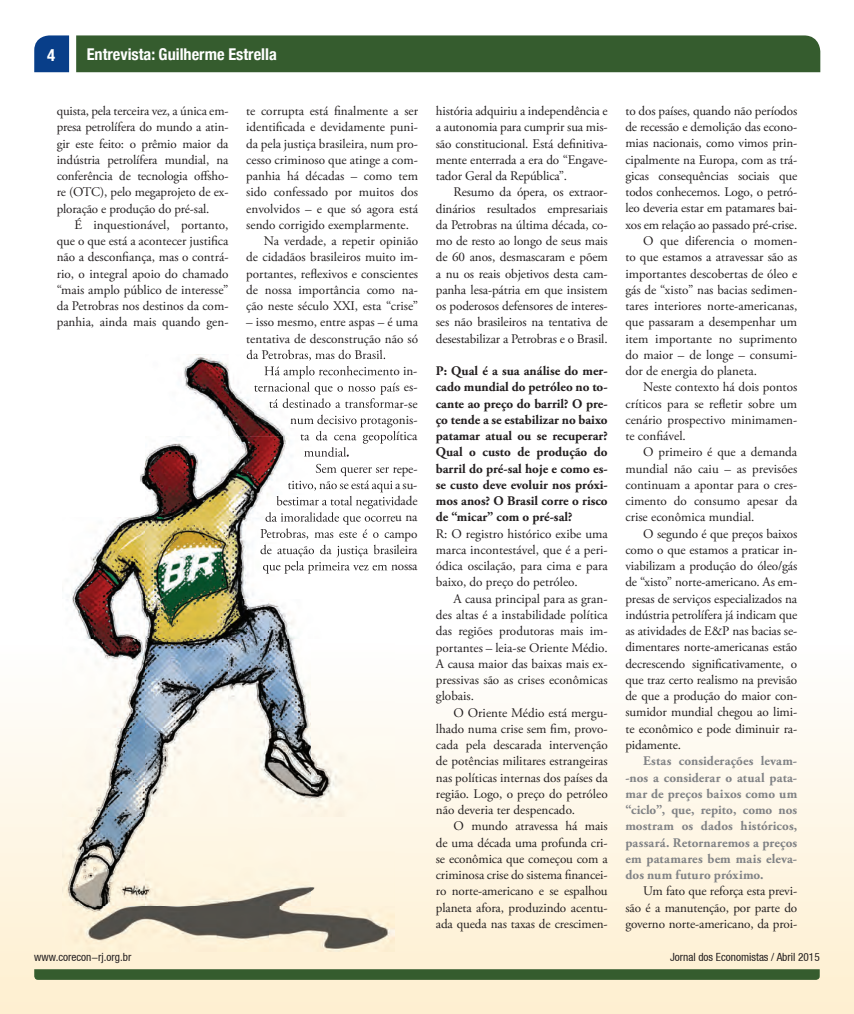
<style>
.page{position:relative;width:854px;height:1014px;background:#fff}
.page>*{position:absolute;margin:0;border:0;box-sizing:border-box;transform-origin:0 0}
.t1{font:700 condensed 16.75px "Helvetica Neue";color:#fff}
.t2{font:700 condensed 16.25px "Helvetica Neue";color:#fff}
.t3{font:13.12px/16.2px "Adobe Garamond Pro";color:#231f20;text-align:justify}
.t4{font:700 13.12px/16.2px "Adobe Garamond Pro";color:#231f20;text-align:justify}
.t5{font:700 13.12px/16.2px "Adobe Garamond Pro";letter-spacing:.005em;color:#808285;text-align:justify}
.t6{font:condensed 11.25px "Helvetica Neue LT";color:#231f20}
</style>
<div class="page">
<svg style="left:0;top:714px;width:843px;height:299px"></svg>
<svg style="left:843px;top:720px;width:11px;height:293px"></svg>
<div style="left:76px;top:35px;width:744px;height:37px;background:#355c2e"></div>
<svg style="left:34px;top:35px;width:35px;height:37px"></svg>
<svg style="left:34px;top:969px;width:786px;height:10px;background:#395f32"></svg>
<img style="left:71px;top:355px;width:240px;height:244px">
<img style="left:315px;top:443px;width:68px;height:66px">
<img style="left:63px;top:599px;width:331px;height:351px">
<img style="left:247px;top:355px;width:139px;height:5px">
<img style="left:264px;top:366px;width:130px;height:12px">
<img style="left:254px;top:382px;width:140px;height:13px">
<img style="left:269px;top:398px;width:125px;height:10px">
<img style="left:290px;top:414px;width:104px;height:13px">
<img style="left:300px;top:431px;width:94px;height:12px">
<img style="left:304px;top:447px;width:42px;height:10px">
<img style="left:316px;top:464px;width:78px;height:12px">
<img style="left:288px;top:480px;width:105px;height:12px">
<img style="left:277px;top:496px;width:117px;height:12px">
<img style="left:265px;top:512px;width:129px;height:13px">
<img style="left:261px;top:528px;width:133px;height:13px">
<img style="left:260px;top:544px;width:134px;height:13px">
<img style="left:263px;top:561px;width:131px;height:12px">
<p class="t1" style="left:47px;top:41px;width:10px">4</p>
<p class="t2" style="left:87px;top:41px;width:191px">Entrevista: Guilherme Estrella</p>
<p class="t3" style="left:57px;top:103px;width:173px">quista, pela terceira vez, a única em&shy;presa petrolífera do mundo a atin&shy;gir este feito: o prêmio maior da indústria petrolífera mundial, na conferência de tecnologia offsho&shy;re (OTC), pelo megaprojeto de ex&shy;ploração e produção do pré-sal.</p>
<p class="t3" style="left:57px;top:217px;width:173px;text-indent:18px">É inquestionável, portanto, que o que está a acontecer justifica não a desconfiança, mas o contrá&shy;rio, o integral apoio do chamado “mais amplo público de interesse” da Petrobras nos destinos da com&shy;panhia, ainda mais quando gen-</p>
<p class="t3" style="left:246px;top:103px;width:173px">te corrupta está finalmente a ser</p>
<p class="t3" style="left:246px;top:119px;width:173px">identificada e devidamente puni-</p>
<p class="t3" style="left:246px;top:136px;width:173px">da pela justiça brasileira, num pro-</p>
<p class="t3" style="left:246px;top:152px;width:173px">cesso criminoso que atinge a com-</p>
<p class="t3" style="left:246px;top:168px;width:173px">panhia há décadas – como tem</p>
<p class="t3" style="left:246px;top:184px;width:173px">sido confessado por muitos dos</p>
<p class="t3" style="left:246px;top:201px;width:173px">envolvidos – e que só agora está</p>
<p class="t3" style="left:246px;top:217px;width:164px">sendo corrigido exemplarmente.</p>
<p class="t3" style="left:264px;top:233px;width:156px">Na verdade, a repetir opinião</p>
<p class="t3" style="left:246px;top:249px;width:173px">de cidadãos brasileiros muito im-</p>
<p class="t3" style="left:246px;top:266px;width:173px">portantes, reflexivos e conscientes</p>
<p class="t3" style="left:246px;top:282px;width:173px">de nossa importância como na-</p>
<p class="t3" style="left:246px;top:298px;width:173px">ção neste século XXI, esta “crise”</p>
<p class="t3" style="left:246px;top:314px;width:173px">– isso mesmo, entre aspas – é uma tentativa de desconstrução não só da Petrobras, mas do Brasil.</p>
<p class="t3" style="left:436px;top:103px;width:173px">história adquiriu a independência e a autonomia para cumprir sua mis&shy;são constitucional. Está definitiva&shy;mente enterrada a era do “Engave&shy;tador Geral da República”.</p>
<p class="t3" style="left:436px;top:184px;width:173px;text-indent:18px">Resumo da ópera, os extraor&shy;dinários resultados empresariais da Petrobras na última década, co&shy;mo de resto ao longo de seus mais de 60 anos, desmascaram e põem a nu os reais objetivos desta cam&shy;panha lesa-pátria em que insistem os poderosos defensores de interes&shy;ses não brasileiros na tentativa de desestabilizar a Petrobras e o Brasil.</p>
<p class="t4" style="left:436px;top:363px;width:173px">P: Qual é a sua análise do mer&shy;cado mundial do petróleo no to&shy;cante ao preço do barril? O pre&shy;ço tende a se estabilizar no baixo patamar atual ou se recuperar?<br>Qual o custo de produção do barril do pré-sal hoje e como es&shy;se custo deve evoluir nos próxi&shy;mos anos? O Brasil corre o risco de “micar” com o pré-sal?</p>
<p class="t3" style="left:436px;top:526px;width:173px">R: O registro histórico exibe uma marca incontestável, que é a peri&shy;ódica oscilação, para cima e para baixo, do preço do petróleo.</p>
<p class="t3" style="left:436px;top:591px;width:173px;text-indent:18px">A causa principal para as gran&shy;des altas é a instabilidade política das regiões produtoras mais im&shy;portantes – leia-se Oriente Médio.<br>A causa maior das baixas mais ex&shy;pressivas são as crises econômicas globais.</p>
<p class="t3" style="left:436px;top:704px;width:173px;text-indent:18px">O Oriente Médio está mergu&shy;lhado numa crise sem fim, provo&shy;cada pela descarada intervenção de potências militares estrangeiras nas políticas internas dos países da região. Logo, o preço do petróleo não deveria ter despencado.</p>
<p class="t3" style="left:436px;top:818px;width:173px;text-indent:18px">O mundo atravessa há mais de uma década uma profunda cri&shy;se econômica que começou com a criminosa crise do sistema financei&shy;ro norte-americano e se espalhou planeta afora, produzindo acentu&shy;ada queda nas taxas de crescimen-</p>
<p class="t3" style="left:625px;top:103px;width:173px">to dos países, quando não períodos</p>
<p class="t3" style="left:625px;top:119px;width:173px">de recessão e demolição das econo-</p>
<p class="t3" style="left:625px;top:136px;width:173px">mias nacionais, como vimos prin-</p>
<p class="t3" style="left:625px;top:152px;width:173px">cipalmente na Europa, com as trá-</p>
<p class="t3" style="left:625px;top:168px;width:173px">gicas consequências sociais que</p>
<p class="t3" style="left:625px;top:184px;width:173px">todos conhecemos. Logo, o petró-</p>
<p class="t3" style="left:625px;top:201px;width:173px">leo deveria estar em patamares bai-</p>
<p class="t3" style="left:625px;top:217px;width:173px">xos em relação ao passado pré-crise.</p>
<p class="t3" style="left:643px;top:233px;width:156px">O que diferencia o momen-</p>
<p class="t3" style="left:625px;top:249px;width:173px">to que estamos a atravessar são as</p>
<p class="t3" style="left:625px;top:266px;width:173px">importantes descobertas de óleo e</p>
<p class="t3" style="left:625px;top:282px;width:173px">gás de “xisto” nas bacias sedimen-</p>
<p class="t3" style="left:625px;top:298px;width:173px">tares interiores norte-americanas,</p>
<p class="t3" style="left:625px;top:314px;width:173px">que passaram a desempenhar um</p>
<p class="t3" style="left:625px;top:331px;width:173px">item importante no suprimento</p>
<p class="t3" style="left:625px;top:347px;width:173px">do maior – de longe – consumi-</p>
<p class="t3" style="left:625px;top:363px;width:133px">dor de energia do planeta.</p>
<p class="t3" style="left:643px;top:379px;width:156px">Neste contexto há dois pontos</p>
<p class="t3" style="left:625px;top:396px;width:173px">críticos para se refletir sobre um</p>
<p class="t3" style="left:625px;top:412px;width:173px">cenário prospectivo minimamen-</p>
<p class="t3" style="left:625px;top:428px;width:62px">te confiável.</p>
<p class="t3" style="left:643px;top:444px;width:156px">O primeiro é que a demanda</p>
<p class="t3" style="left:625px;top:461px;width:173px">mundial não caiu – as previsões</p>
<p class="t3" style="left:625px;top:477px;width:173px">continuam a apontar para o cres-</p>
<p class="t3" style="left:625px;top:493px;width:173px">cimento do consumo apesar da</p>
<p class="t3" style="left:625px;top:509px;width:131px">crise econômica mundial.</p>
<p class="t3" style="left:643px;top:525px;width:156px">O segundo é que preços baixos</p>
<p class="t3" style="left:625px;top:542px;width:173px">como o que estamos a praticar in-</p>
<p class="t3" style="left:625px;top:558px;width:173px">viabilizam a produção do óleo/gás</p>
<p class="t3" style="left:625px;top:574px;width:173px">de “xisto” norte-americano. As em-</p>
<p class="t3" style="left:625px;top:590px;width:173px">presas de serviços especializados na</p>
<p class="t3" style="left:625px;top:607px;width:173px">indústria petrolífera já indicam que</p>
<p class="t3" style="left:625px;top:623px;width:173px">as atividades de E&amp;P nas bacias se-</p>
<p class="t3" style="left:625px;top:639px;width:173px">dimentares norte-americanas estão</p>
<p class="t3" style="left:625px;top:655px;width:173px">decrescendo significativamente, o</p>
<p class="t3" style="left:625px;top:672px;width:173px">que traz certo realismo na previsão</p>
<p class="t3" style="left:625px;top:688px;width:173px">de que a produção do maior con-</p>
<p class="t3" style="left:625px;top:704px;width:173px">sumidor mundial chegou ao limi-</p>
<p class="t3" style="left:625px;top:720px;width:173px">te econômico e pode diminuir ra-</p>
<p class="t3" style="left:625px;top:737px;width:57px">pidamente.</p>
<p class="t5" style="left:625px;top:753px;width:173px;text-indent:18px">Estas considerações levam--nos a considerar o atual pata&shy;mar de preços baixos como um “ciclo”, que, repito, como nos mostram os dados históricos, passará. Retornaremos a preços em patamares bem mais eleva&shy;dos num futuro próximo.</p>
<p class="t3" style="left:625px;top:883px;width:173px;text-indent:18px">Um fato que reforça esta previ&shy;são é a manutenção, por parte do governo norte-americano, da proi-</p>
<p class="t6" style="left:34px;top:950px;width:99px">www.corecon-rj.org.br</p>
<p class="t6" style="left:670px;top:950px;width:151px">Jornal dos Economistas / Abril 2015</p>
</div>
